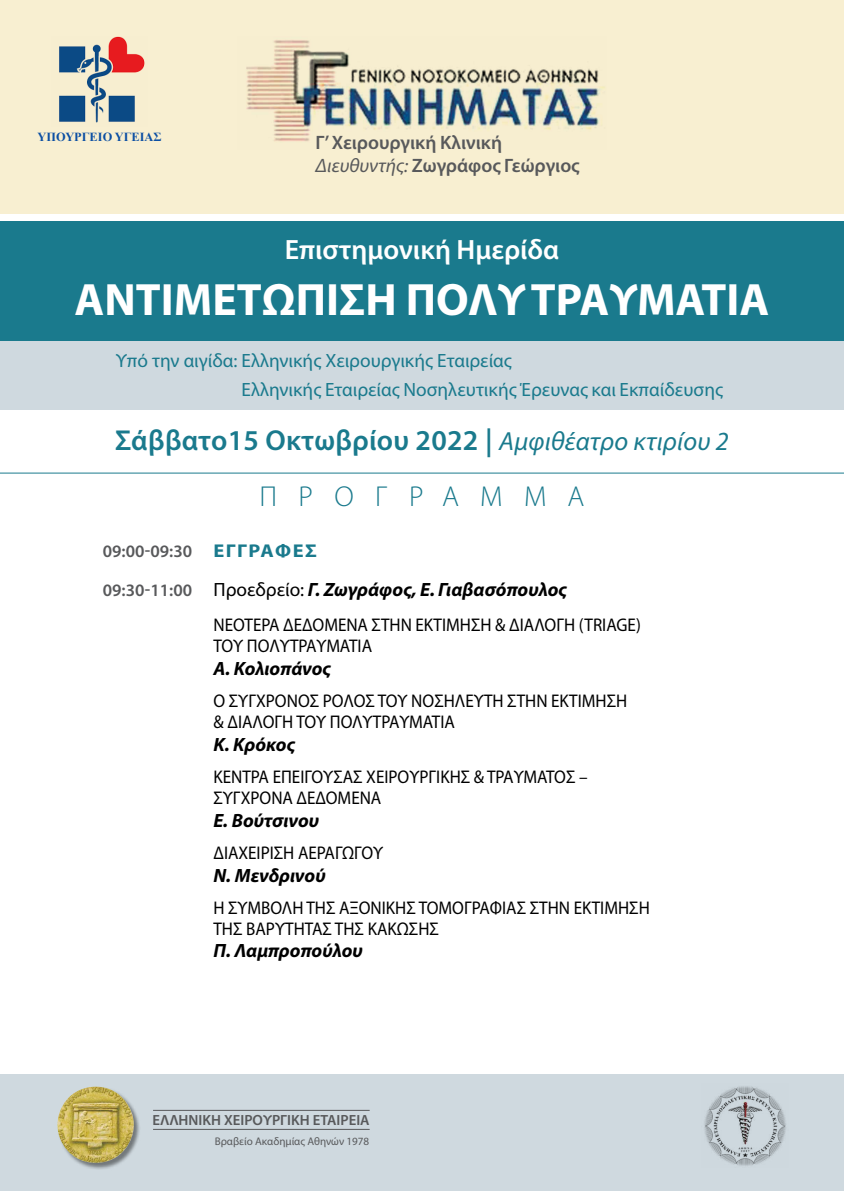
<style>
.page{position:relative;width:844px;height:1191px;background:#fff}
.page>*{position:absolute;margin:0;border:0;box-sizing:border-box;transform-origin:0 0}
.t1{font:700 45.5px "Myriad Pro";color:#fff}
.t2{font:600 28.88px "Myriad Pro";letter-spacing:.01em;color:#1a7a8d}
.t3{font:300 28.88px "Myriad Pro";letter-spacing:.74em;color:#1a7a8d}
.t4{font:600 28px "Myriad Pro";color:#fff}
.t5{font:600 19.43px/23.3px "Myriad Pro";color:#58595b}
.t6{font:italic 700 19.25px "Myriad Pro";color:#000}
.t7{font:19.25px/28.9px "Myriad Pro";color:#1a7a8d}
.t8{font:18.38px/21px "Myriad Pro";color:#000;scale:.93 1}
.t9{font:600 17.5px "Myriad Pro";color:#58595b}
.t10{font:600 14.7px "Myriad Pro";color:#58595b}
.t11{font:700 12.25px "Times New Roman";color:#0c4fa3}
.t12{font:11.03px "Myriad Pro";color:#58595b}
.s1{font-weight:400;font-style:italic}
.s2{font-weight:400;font-style:italic;font-size:26.25px}
.s3{font-weight:700;font-size:18.55px;color:#1a7a8d}
.s4{font-weight:600;font-style:normal;font-size:17.5px;color:#58595b}
.s5{font-weight:400;font-style:normal}
</style>
<div class="page">
<div style="left:0;top:222px;width:843px;height:188px;background:#cfd9df"></div>
<div style="left:0;top:222px;width:843px;height:119px;background:#1a7a8d"></div>
<div style="left:0;top:1074px;width:843px;height:117px;background:#cfd9df"></div>
<div style="left:0;top:0;width:843px;height:213px;background:#f8efd1"></div>
<img style="left:704px;top:1086px;width:82px;height:80px">
<img style="left:59px;top:36px;width:86px;height:87px">
<img style="left:246px;top:40px;width:359px;height:102px">
<div style="left:58px;top:1087px;width:83px;height:83px;background:#000;opacity:.45"></div>
<img style="left:57px;top:1086px;width:77px;height:76px;border-radius:38px">
<hr style="left:153px;top:1109px;width:216px;height:1px;background:#58595b">
<hr style="left:153px;top:1129px;width:216px;height:1px;background:#58595b">
<hr style="left:0;top:472px;width:843px;height:1px;background:#1a7a8d">
<p class="t11" style="left:38px;top:128px;width:125px">ΥΠΟΥΡΓΕΙΟ ΥΓΕΙΑΣ</p>
<p class="t5" style="left:315px;top:130px;width:266px">Γ’ Χειρουργική Κλινική<br><span class="s1">Διευθυντής:</span> Ζωγράφος Γεώργιος</p>
<h3 class="t4" style="left:285px;top:232px;width:276px">Επιστημονική Ημερίδα</h3>
<h1 class="t1" style="left:75px;top:270px;width:696px">ΑΝΤΙΜΕΤΩΠΙΣΗ ΠΟΛΥΤΡΑΥΜΑΤΙΑ</h1>
<p class="t7" style="left:241px;top:345px;width:483px;text-indent:-126px">Υπό την αιγίδα: Ελληνικής Χειρουργικής Εταιρείας<br>Ελληνικής Εταιρείας Νοσηλευτικής Έρευνας και Εκπαίδευσης</p>
<h2 class="t2" style="left:115px;top:422px;width:615px">Σάββατο15 Οκτωβρίου 2022 | <span class="s2">Αμφιθέατρο κτιρίου 2</span></h2>
<h2 class="t3" style="left:259px;top:479px;width:326px">ΠΡΟΓΡΑΜΜΑ</h2>
<p class="t9" style="left:103px;top:540px;width:215px">09:00-09:30 <span class="s3">ΕΓΓΡΑΦΕΣ</span></p>
<p class="t6" style="left:103px;top:577px;width:465px"><span class="s4">09:30-11:00</span> <span class="s5">Προεδρείο:</span> Γ. Ζωγράφος, Ε. Γιαβασόπουλος</p>
<p class="t8" style="left:213px;top:614px;width:461px">ΝΕΟΤΕΡΑ ΔΕΔΟΜΕΝΑ ΣΤΗΝ ΕΚΤΙΜΗΣΗ &amp; ΔΙΑΛΟΓΗ (TRIAGE)<br>ΤΟΥ ΠΟΛΥΤΡΑΥΜΑΤΙΑ</p>
<p class="t6" style="left:213px;top:655px;width:119px">Α. Κολιοπάνος</p>
<p class="t8" style="left:213px;top:690px;width:446px">Ο ΣΥΓΧΡΟΝΟΣ ΡΟΛΟΣ ΤΟΥ ΝΟΣΗΛΕΥΤΗ ΣΤΗΝ ΕΚΤΙΜΗΣΗ &amp; ΔΙΑΛΟΓΗ ΤΟΥ ΠΟΛΥΤΡΑΥΜΑΤΙΑ</p>
<p class="t6" style="left:213px;top:731px;width:83px">Κ. Κρόκος</p>
<p class="t8" style="left:213px;top:766px;width:404px">ΚΕΝΤΡΑ ΕΠΕΙΓΟΥΣΑΣ ΧΕΙΡΟΥΡΓΙΚΗΣ &amp; ΤΡΑΥΜΑΤΟΣ –<br>ΣΥΓΧΡΟΝΑ ΔΕΔΟΜΕΝΑ</p>
<p class="t6" style="left:213px;top:807px;width:107px">Ε. Βούτσινου</p>
<p class="t8" style="left:213px;top:841px;width:184px">ΔΙΑΧΕΙΡΙΣΗ ΑΕΡΑΓΩΓΟΥ</p>
<p class="t6" style="left:213px;top:862px;width:114px">Ν. Μενδρινού</p>
<p class="t8" style="left:213px;top:896px;width:470px">Η ΣΥΜΒΟΛΗ ΤΗΣ ΑΞΟΝΙΚΗΣ ΤΟΜΟΓΡΑΦΙΑΣ ΣΤΗΝ ΕΚΤΙΜΗΣΗ<br>ΤΗΣ ΒΑΡΥΤΗΤΑΣ ΤΗΣ ΚΑΚΩΣΗΣ</p>
<p class="t6" style="left:213px;top:938px;width:151px">Π. Λαμπροπούλου</p>
<p class="t10" style="left:152px;top:1110px;width:219px">ΕΛΛΗΝΙΚΗ ΧΕΙΡΟΥΡΓΙΚΗ ΕΤΑΙΡΕΙΑ</p>
<p class="t12" style="left:215px;top:1134px;width:156px">Βραβείο Ακαδημίας Αθηνών 1978</p>
</div>
